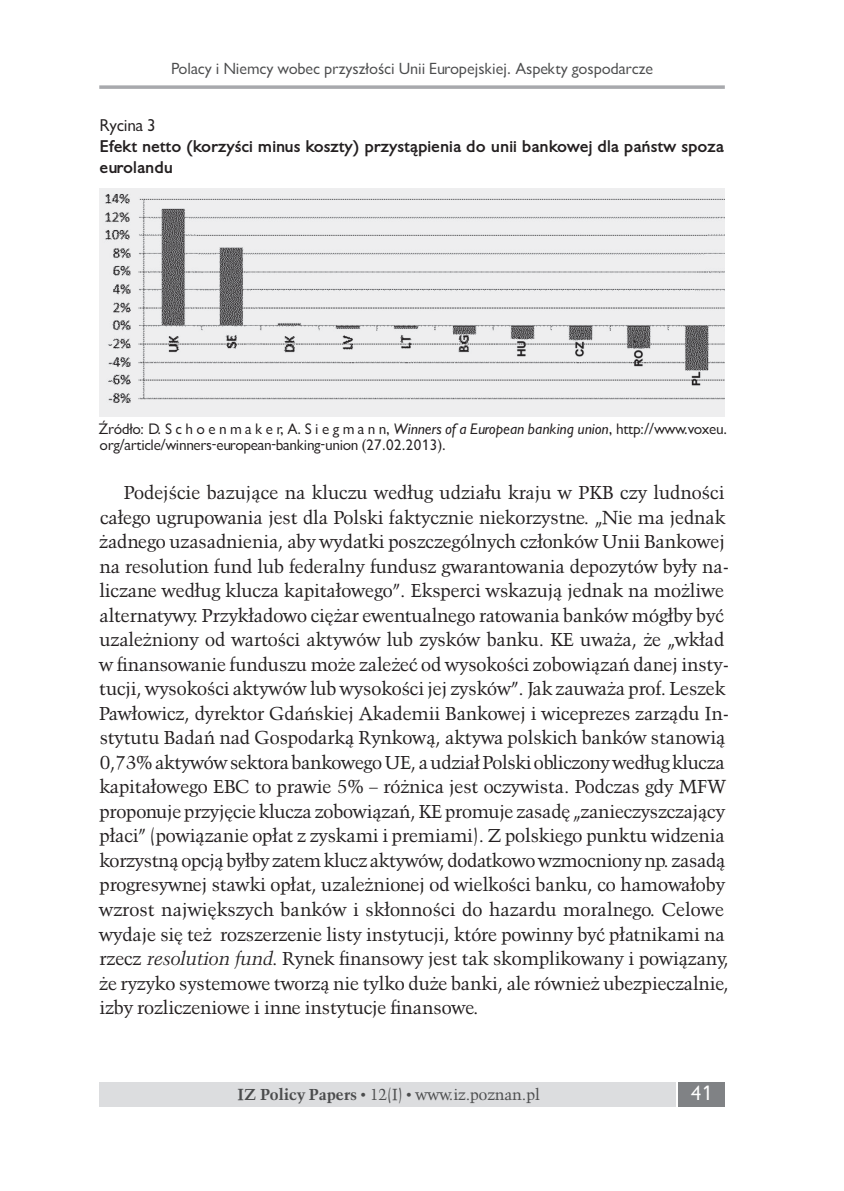
<style>
.page{position:relative;width:844px;height:1191px;background:#fff}
.page>*{position:absolute;margin:0;border:0;box-sizing:border-box;transform-origin:0 0}
.t1{font:19.25px "EFN Gilead";color:#fff}
.t2{font:17.5px/24.5px "EFN Press";color:#231f20}
.t3{font:700 15.75px/21px "EFN Gilead";color:#231f20}
.t4{font:15.75px "EFN Gilead";color:#231f20}
.t5{font:14.88px "EFN Gilead";letter-spacing:.015em;color:#4b4c4d}
.t6{font:14.88px "EFN Press";color:#4b4c4d}
.t7{font:14px/16.8px "EFN Gilead";color:#231f20}
.s1{font-style:italic}
.s2{font-weight:700}
</style>
<div class="page">
<svg style="left:99px;top:85px;width:625px;height:4px;background:#b2b3b6"></svg>
<div style="left:99px;top:1081px;width:576px;height:25px;background:#dcdddf"></div>
<div style="left:677px;top:1081px;width:47px;height:25px;background:#808285"></div>
<img style="left:99px;top:188px;width:625px;height:229px">
<p class="t5" style="left:171px;top:58px;width:483px">Polacy i Niemcy wobec przyszłości Unii Europejskiej. Aspekty gospodarcze</p>
<p class="t4" style="left:100px;top:115px;width:58px">Rycina 3</p>
<p class="t3" style="left:100px;top:136px;width:625px">Efekt netto (korzyści minus koszty) przystąpienia do unii bankowej dla państw spoza eurolandu</p>
<p class="t7" style="left:98px;top:420px;width:629px">Źródło: D. S c h o e n m a k e r, A. S i e g m a n n, <span class="s1">Winners of a European banking union</span>, http://www.voxeu. org/article/winners-european-banking-union (27.02.2013).</p>
<p class="t2" style="left:99px;top:480px;width:631px;text-indent:25px">Podejście bazujące na kluczu według udziału kraju w PKB czy ludności całego ugrupowania jest dla Polski faktycznie niekorzystne. „Nie ma jednak żadnego uzasadnienia, aby wydatki poszczególnych członków Unii Bankowej na resolution fund lub federalny fundusz gwarantowania depozytów były na&shy;liczane według klucza kapitałowego”. Eksperci wskazują jednak na możliwe alternatywy. Przykładowo ciężar ewentualnego ratowania banków mógłby być uzależniony od wartości aktywów lub zysków banku. KE uważa, że „wkład w finansowanie funduszu może zależeć od wysokości zobowiązań danej insty&shy;tucji, wysokości aktywów lub wysokości jej zysków”. Jak zauważa prof. Leszek Pawłowicz, dyrektor Gdańskiej Akademii Bankowej i wiceprezes zarządu In&shy;stytutu Badań nad Gospodarką Rynkową, aktywa polskich banków stanowią 0,73% aktywów sektora bankowego UE, a udział Polski obliczony według klucza kapitałowego EBC to prawie 5% – różnica jest oczywista. Podczas gdy MFW proponuje przyjęcie klucza zobowiązań, KE promuje zasadę „zanieczyszczający płaci” (powiązanie opłat z zyskami i premiami). Z polskiego punktu widzenia korzystną opcją byłby zatem klucz aktywów, dodatkowo wzmocniony np. zasadą progresywnej stawki opłat, uzależnionej od wielkości banku, co hamowałoby wzrost największych banków i skłonności do hazardu moralnego. Celowe wydaje się też rozszerzenie listy instytucji, które powinny być płatnikami na rzecz <span class="s1">resolution fund</span>. Rynek finansowy jest tak skomplikowany i powiązany, że ryzyko systemowe tworzą nie tylko duże banki, ale również ubezpieczalnie, izby rozliczeniowe i inne instytucje finansowe.</p>
<p class="t6" style="left:237px;top:1083px;width:303px"><span class="s2">IZ Policy Papers</span> • 12(I) • www.iz.poznan.pl</p>
<p class="t1" style="left:690px;top:1080px;width:23px">41</p>
</div>
